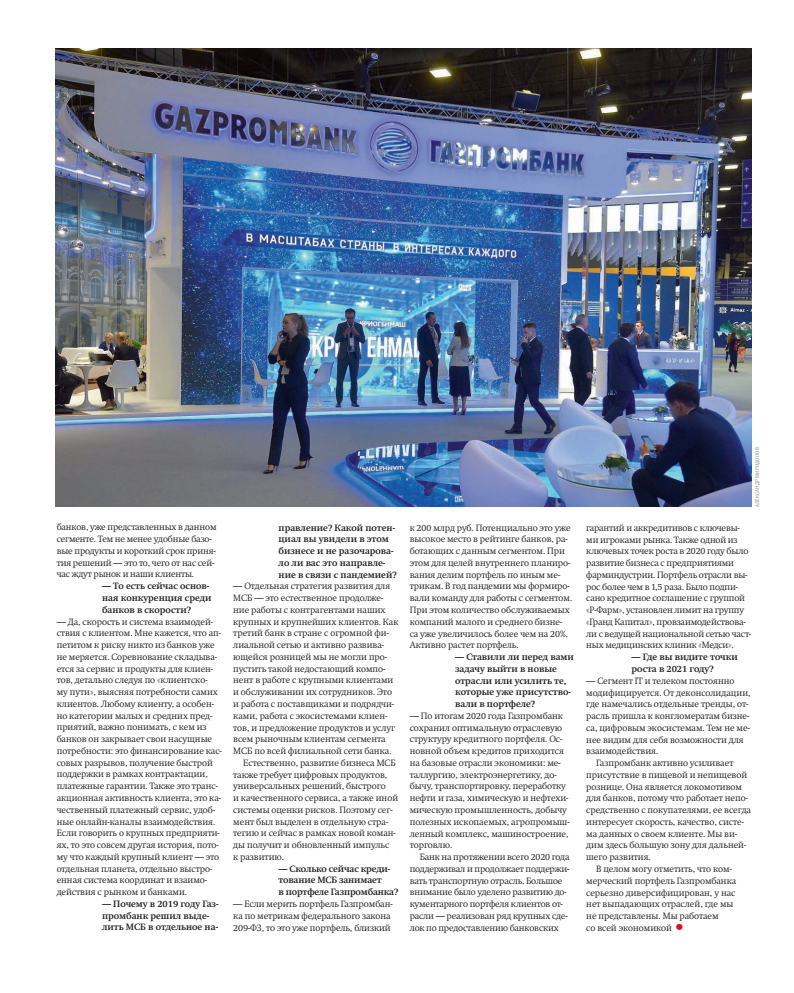
<style>
.page{position:relative;width:794px;height:993px;background:#fff}
.page>*{position:absolute;margin:0;border:0;box-sizing:border-box;transform-origin:0 0}
.t1{font:9px/11.8px "Swift Light C";letter-spacing:-.005em;color:#231f20}
.t2{font:700 9px/11.8px "Swift C";color:#231f20}
.t3{font:5.5px "Franklin Gothic Book Cond ITC";letter-spacing:.04em;color:#939598}
.s1{font-size:17px;color:#d7171f}
</style>
<div class="page">
<img style="left:56px;top:48px;width:695px;height:458px">
<p class="t1" style="left:57px;top:521px;width:161px">банков, уже представленных в данном сегменте. Тем не менее удобные базо&shy;вые продукты и короткий срок приня&shy;тия решений — это то, чего от нас сей&shy;час ждут рынок и наши клиенты.</p>
<p class="t2" style="left:102px;top:580px;width:111px">— То есть сейчас основ&shy;ная конкуренция среди банков в скорости?</p>
<p class="t1" style="left:57px;top:615px;width:167px">— Да, скорость и система взаимодей&shy;ствия с клиентом. Мне кажется, что ап&shy;петитом к риску никто из банков уже не меряется. Соревнование складыва&shy;ется за сервис и продукты для клиен&shy;тов, детально следуя по «клиентско-<br>му пути», выясняя потребности самих клиентов. Любому клиенту, а особен&shy;но категории малых и средних пред&shy;приятий, важно понимать, с кем из банков он закрывает свои насущные потребности: это финансирование кас&shy;совых разрывов, получение быстрой поддержки в рамках контрактации, платежные гарантии. Также это транс&shy;акционная активность клиента, это ка&shy;чественный платежный сервис, удоб&shy;ные онлайн-каналы взаимодействия.<br>Если говорить о крупных предприяти&shy;ях, то это совсем другая история, пото&shy;му что каждый крупный клиент — это отдельная планета, отдельно выстро&shy;енная система координат и взаимо&shy;действия с рынком и банками.</p>
<p class="t2" style="left:102px;top:897px;width:118px">— Почему в 2019 году Газ&shy;промбанк решил выде&shy;лить МСБ в отдельное на-</p>
<p class="t2" style="left:278px;top:521px;width:120px">правление? Какой потен&shy;циал вы увидели в этом бизнесе и не разочарова&shy;ло ли вас это направле&shy;ние в связи с пандемией?</p>
<p class="t1" style="left:233px;top:580px;width:158px">— Отдельная стратегия развития для</p>
<p class="t1" style="left:233px;top:592px;width:152px">МСБ — это естественное продолже-</p>
<p class="t1" style="left:233px;top:603px;width:154px">ние работы с контрагентами наших</p>
<p class="t1" style="left:233px;top:615px;width:167px">крупных и крупнейших клиентов. Как</p>
<p class="t1" style="left:233px;top:627px;width:157px">третий банк в стране с огромной фи-</p>
<p class="t1" style="left:233px;top:639px;width:152px">лиальной сетью и активно развива-</p>
<p class="t1" style="left:233px;top:650px;width:155px">ющейся розницей мы не могли про-</p>
<p class="t1" style="left:233px;top:662px;width:154px">пустить такой недостающий компо-</p>
<p class="t1" style="left:233px;top:674px;width:162px">нент в работе с крупными клиентами</p>
<p class="t1" style="left:233px;top:686px;width:160px">и обслуживании их сотрудников. Это</p>
<p class="t1" style="left:233px;top:697px;width:162px">и работа с поставщиками и подрядчи-</p>
<p class="t1" style="left:233px;top:709px;width:156px">ками, работа с экосистемами клиен-</p>
<p class="t1" style="left:233px;top:721px;width:163px">тов, и предложение продуктов и услуг</p>
<p class="t1" style="left:233px;top:733px;width:154px">всем рыночным клиентам сегмента</p>
<p class="t1" style="left:233px;top:744px;width:160px">МСБ по всей филиальной сети банка.</p>
<p class="t1" style="left:243px;top:756px;width:154px">Естественно, развитие бизнеса МСБ</p>
<p class="t1" style="left:233px;top:768px;width:156px">также требует цифровых продуктов,</p>
<p class="t1" style="left:233px;top:780px;width:154px">универсальных решений, быстрого</p>
<p class="t1" style="left:233px;top:791px;width:166px">и качественного сервиса, а также иной</p>
<p class="t1" style="left:233px;top:803px;width:161px">системы оценки рисков. Поэтому сег-</p>
<p class="t1" style="left:233px;top:815px;width:157px">мент был выделен в отдельную стра-</p>
<p class="t1" style="left:233px;top:827px;width:164px">тегию и сейчас в рамках новой коман-</p>
<p class="t1" style="left:233px;top:838px;width:158px">ды получит и обновленный импульс</p>
<p class="t1" style="left:233px;top:850px;width:52px">к развитию.</p>
<p class="t2" style="left:278px;top:862px;width:121px">— Сколько сейчас креди&shy;тование МСБ занимает<br>в портфеле Газпромбанка?</p>
<p class="t1" style="left:233px;top:897px;width:161px">— Если мерить портфель Газпромбан&shy;ка по метрикам федерального закона<br>209-ФЗ, то это уже портфель, близкий</p>
<p class="t1" style="left:410px;top:521px;width:164px">к 200 млрд руб. Потенциально это уже высокое место в рейтинге банков, ра&shy;ботающих с данным сегментом. При этом для целей внутреннего планиро&shy;вания делим портфель по иным ме&shy;трикам. В год пандемии мы формиро&shy;вали команду для работы с сегментом.<br>При этом количество обслуживаемых компаний малого и среднего бизне&shy;са уже увеличилось более чем на 20%.<br>Активно растет портфель.</p>
<p class="t2" style="left:455px;top:650px;width:120px">— Ставили ли перед вами задачу выйти в новые отрасли или усилить те, которые уже присутство&shy;вали в портфеле?</p>
<p class="t1" style="left:410px;top:709px;width:161px">— По итогам 2020 года Газпромбанк сохранил оптимальную отраслевую структуру кредитного портфеля. Ос&shy;новной объем кредитов приходится на базовые отрасли экономики: ме&shy;таллургию, электроэнергетику, до&shy;бычу, транспортировку, переработку нефти и газа, химическую и нефтехи&shy;мическую промышленность, добычу полезных ископаемых, агропромыш&shy;ленный комплекс, машиностроение, торговлю.</p>
<p class="t1" style="left:410px;top:850px;width:161px;text-indent:10px">Банк на протяжении всего 2020 года поддерживал и продолжает поддержи&shy;вать транспортную отрасль. Большое внимание было уделено развитию до&shy;кументарного портфеля клиентов от&shy;расли — реализован ряд крупных сде&shy;лок по предоставлению банковских</p>
<p class="t3" style="left:754px;top:506px;width:61px;rotate:-90deg">АЛЕКСАНДР МИРИДОНОВ</p>
<p class="t1" style="left:586px;top:521px;width:166px">гарантий и аккредитивов с ключевы&shy;ми игроками рынка. Также одной из ключевых точек роста в 2020 году было развитие бизнеса с предприятиями фарминдустрии. Портфель отрасли вы&shy;рос более чем в 1,5 раза. Было подпи&shy;сано кредитное соглашение с группой «Р-Фарм», установлен лимит на группу «Гранд Капитал», провзаимодействова&shy;ли с ведущей национальной сетью част&shy;ных медицинских клиник «Медси».</p>
<p class="t2" style="left:631px;top:651px;width:108px">— Где вы видите точки роста в 2021 году?</p>
<p class="t1" style="left:586px;top:674px;width:150px">— Сегмент IT и телеком постоянно</p>
<p class="t1" style="left:586px;top:686px;width:166px">модифицируется. От деконсолидации,</p>
<p class="t1" style="left:586px;top:698px;width:163px">где намечались отдельные тренды, от-</p>
<p class="t1" style="left:586px;top:709px;width:165px">расль пришла к конгломератам бизне-</p>
<p class="t1" style="left:586px;top:721px;width:165px">са, цифровым экосистемам. Тем не ме-</p>
<p class="t1" style="left:586px;top:733px;width:159px">нее видим для себя возможности для</p>
<p class="t1" style="left:586px;top:745px;width:73px">взаимодействия.</p>
<p class="t1" style="left:596px;top:756px;width:139px">Газпромбанк активно усиливает</p>
<p class="t1" style="left:586px;top:768px;width:162px">присутствие в пищевой и непищевой</p>
<p class="t1" style="left:586px;top:780px;width:157px">рознице. Она является локомотивом</p>
<p class="t1" style="left:586px;top:792px;width:163px">для банков, потому что работает непо-</p>
<p class="t1" style="left:586px;top:803px;width:166px">средственно с покупателями, ее всегда</p>
<p class="t1" style="left:586px;top:815px;width:159px">интересует скорость, качество, систе-</p>
<p class="t1" style="left:586px;top:827px;width:152px">ма данных о своем клиенте. Мы ви-</p>
<p class="t1" style="left:586px;top:839px;width:162px">дим здесь большую зону для дальней-</p>
<p class="t1" style="left:586px;top:850px;width:66px">шего развития.</p>
<p class="t1" style="left:596px;top:862px;width:137px">В целом могу отметить, что ком-</p>
<p class="t1" style="left:586px;top:874px;width:152px">мерческий портфель Газпромбанка</p>
<p class="t1" style="left:586px;top:886px;width:151px">серьезно диверсифицирован, у нас</p>
<p class="t1" style="left:586px;top:897px;width:149px">нет выпадающих отраслей, где мы</p>
<p class="t1" style="left:586px;top:909px;width:134px">не представлены. Мы работаем</p>
<p class="t1" style="left:586px;top:921px;width:99px">со всей экономикой <span class="s1">•</span></p>
</div>
